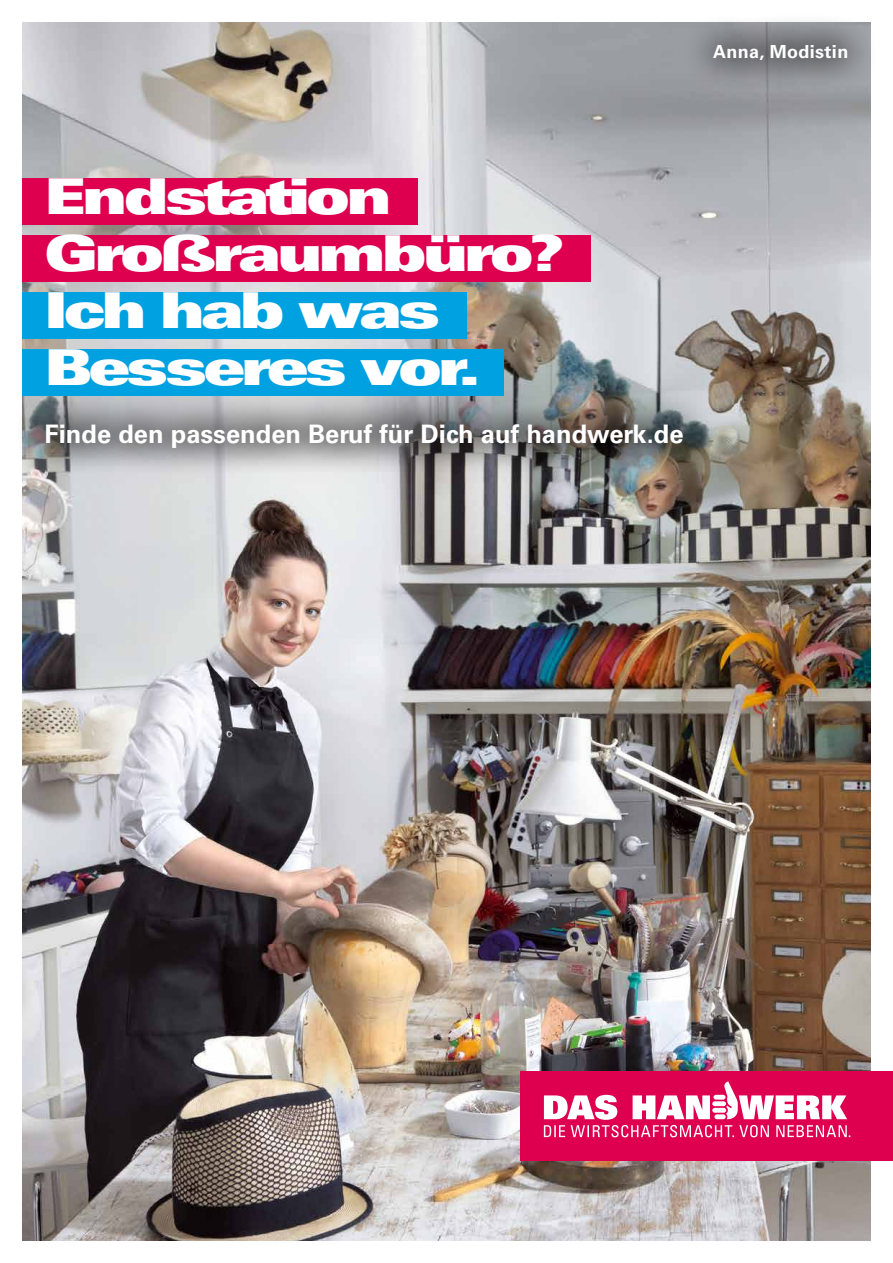
<style>
.page{position:relative;width:893px;height:1263px;background:#fff}
.page>*{position:absolute;margin:0;border:0;box-sizing:border-box;transform-origin:0 0}
.t1{font:49.5px/56.8px "Univers LT Std X Black Ex";letter-spacing:-.08em;color:#fff}
.t2{font:700 25.5px "Univers LT Std";color:#fff}
.t3{font:700 18px "Univers LT Std";letter-spacing:.02em;color:#fff}
</style>
<div class="page">
<img style="left:22px;top:22px;width:849px;height:1219px">
<div style="left:520px;top:1071px;width:373px;height:90px;background:#de004f"></div>
<svg style="left:544px;top:1081px;width:306px;height:56px"></svg>
<div style="left:683px;top:12px;width:196px;height:79px;background:#000;opacity:.8"></div>
<div style="left:14px;top:392px;width:700px;height:86px;background:#000;opacity:.8"></div>
<div style="left:22px;top:179px;width:396px;height:46px;background:#de004f"></div>
<div style="left:22px;top:236px;width:569px;height:46px;background:#de004f"></div>
<div style="left:22px;top:292px;width:445px;height:47px;background:#00a1e0"></div>
<div style="left:22px;top:349px;width:482px;height:47px;background:#00a1e0"></div>
<p class="t3" style="left:713px;top:41px;width:137px">Anna, Modistin</p>
<p class="t1" style="left:45px;top:168px;width:521px">Endstation<br>Großraumbüro?<br>Ich hab was<br>Besseres vor.</p>
<p class="t2" style="left:45px;top:419px;width:640px">Finde den passenden Beruf für Dich auf handwerk.de</p>
</div>
